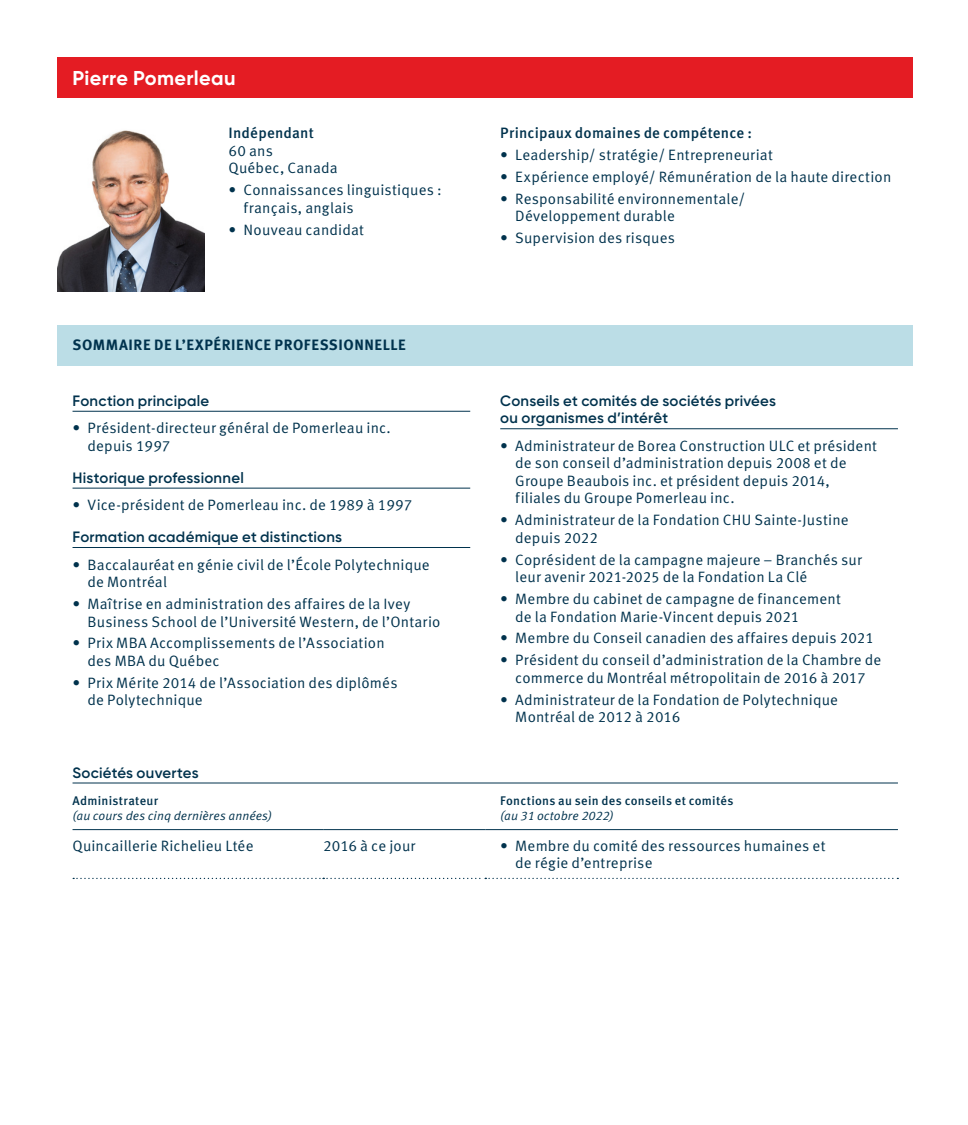
<style>
.page{position:relative;width:968px;height:1125px;background:#fff}
.page>*{position:absolute;margin:0;border:0;box-sizing:border-box;transform-origin:0 0}
.Header_6_pt{font:700 20px "Gilroy";letter-spacing:.015em;color:#fff}
.Texte-Table_6_pt{font:15px/17.5px "Meta Pro Norm";letter-spacing:.01em;color:#00324d}
.Texte-Table_6_pt_-_S{font:600 15px/17.5px "Gilroy";letter-spacing:.015em;color:#00324d}
.Texte-Table_6_pt-2{font:500 15px "Meta Pro";letter-spacing:.01em;color:#00324d}
.Header_6_pt-2{font:700 15px "Meta Pro";letter-spacing:.04em;color:#00324d}
.Texte-Table_6_pt_-_S-2{font:15px "Meta Pro Norm";letter-spacing:.01em;color:#00324d}
.Header_6_pt-3{font:500 12.5px "Meta Pro";letter-spacing:.02em;color:#00324d}
.Texte-Table_6_pt-3{font:12.5px "Meta Pro Norm Ita";letter-spacing:.005em;color:#00324d}
</style>
<div class="page">
<div style="left:58px;top:58px;width:854px;height:40px;background:#e41c23"></div>
<img style="left:58px;top:130px;width:146px;height:162px">
<div style="left:58px;top:325px;width:854px;height:40px;background:#bbdde6"></div>
<hr style="left:72px;top:411px;width:398px;height:1px;background:#00324d">
<hr style="left:72px;top:488px;width:398px;height:1px;background:#00324d">
<hr style="left:72px;top:547px;width:398px;height:1px;background:#00324d">
<hr style="left:500px;top:428px;width:398px;height:1px;background:#00324d">
<hr style="left:72px;top:783px;width:826px;height:1px;background:#00324d">
<hr style="left:72px;top:829px;width:251px;height:1px;background:#00324d">
<hr style="left:323px;top:829px;width:162px;height:1px;background:#00324d">
<hr style="left:485px;top:829px;width:413px;height:1px;background:#00324d">
<svg style="left:73px;top:878px;width:825px;height:1px"></svg>
<p class="Header_6_pt" style="left:72px;top:65px;width:165px">Pierre Pomerleau</p>
<p class="Texte-Table_6_pt-2" style="left:229px;top:121px;width:87px">Indépendant</p>
<p class="Texte-Table_6_pt_-_S-2" style="left:229px;top:139px;width:46px">60 ans</p>
<p class="Texte-Table_6_pt_-_S-2" style="left:229px;top:157px;width:111px">Québec, Canada</p>
<p class="Texte-Table_6_pt" style="left:244px;top:180px;width:199px;text-indent:-15px">• Connaissances linguistiques : français, anglais</p>
<p class="Texte-Table_6_pt" style="left:229px;top:220px;width:137px">• Nouveau candidat</p>
<p class="Header_6_pt-2" style="left:73px;top:334px;width:335px">SOMMAIRE DE L’EXPÉRIENCE PROFESSIONNELLE</p>
<p class="Texte-Table_6_pt_-_S" style="left:72px;top:392px;width:138px">Fonction principale</p>
<p class="Texte-Table_6_pt" style="left:88px;top:419px;width:305px;text-indent:-15px">• Président-directeur général de Pomerleau inc. depuis 1997</p>
<p class="Texte-Table_6_pt_-_S" style="left:72px;top:469px;width:173px">Historique professionnel</p>
<p class="Texte-Table_6_pt" style="left:72px;top:495px;width:341px">• Vice-président de Pomerleau inc. de 1989 à 1997</p>
<p class="Texte-Table_6_pt_-_S" style="left:72px;top:528px;width:271px">Formation académique et distinctions</p>
<p class="Texte-Table_6_pt" style="left:88px;top:555px;width:344px;text-indent:-15px">• Baccalauréat en génie civil de l’École Polytechnique de Montréal</p>
<p class="Texte-Table_6_pt" style="left:88px;top:594px;width:354px;text-indent:-15px">• Maîtrise en administration des affaires de la Ivey<br>Business School de l’Université Western, de l’Ontario</p>
<p class="Texte-Table_6_pt" style="left:88px;top:634px;width:299px;text-indent:-15px">• Prix MBA Accomplissements de l’Association des MBA du Québec</p>
<p class="Texte-Table_6_pt" style="left:88px;top:673px;width:311px;text-indent:-15px">• Prix Mérite 2014 de l’Association des diplômés de Polytechnique</p>
<p class="Texte-Table_6_pt_-_S" style="left:72px;top:764px;width:128px">Sociétés ouvertes</p>
<p class="Header_6_pt-3" style="left:72px;top:791px;width:87px">Administrateur</p>
<p class="Texte-Table_6_pt-3" style="left:72px;top:806px;width:201px">(au cours des cinq dernières années)</p>
<p class="Texte-Table_6_pt-2" style="left:500px;top:121px;width:253px">Principaux domaines de compétence :</p>
<p class="Texte-Table_6_pt" style="left:500px;top:145px;width:274px">• Leadership/ stratégie/ Entrepreneuriat</p>
<p class="Texte-Table_6_pt" style="left:500px;top:167px;width:392px">• Expérience employé/ Rémunération de la haute direction</p>
<p class="Texte-Table_6_pt" style="left:515px;top:189px;width:231px;text-indent:-15px">• Responsabilité environnementale/<br>Développement durable</p>
<p class="Texte-Table_6_pt" style="left:500px;top:228px;width:176px">• Supervision des risques</p>
<p class="Texte-Table_6_pt_-_S" style="left:500px;top:392px;width:277px">Conseils et comités de sociétés privées ou organismes d’intérêt</p>
<p class="Texte-Table_6_pt" style="left:515px;top:436px;width:363px;text-indent:-15px">• Administrateur de Borea Construction ULC et président de son conseil d’administration depuis 2008 et de Groupe Beaubois inc. et président depuis 2014, filiales du Groupe Pomerleau inc.</p>
<p class="Texte-Table_6_pt" style="left:515px;top:510px;width:335px;text-indent:-15px">• Administrateur de la Fondation CHU Sainte-Justine depuis 2022</p>
<p class="Texte-Table_6_pt" style="left:515px;top:550px;width:348px;text-indent:-15px">• Coprésident de la campagne majeure – Branchés sur leur avenir 2021-2025 de la Fondation La Clé</p>
<p class="Texte-Table_6_pt" style="left:515px;top:589px;width:327px;text-indent:-15px">• Membre du cabinet de campagne de financement de la Fondation Marie-Vincent depuis 2021</p>
<p class="Texte-Table_6_pt" style="left:500px;top:629px;width:375px">• Membre du Conseil canadien des affaires depuis 2021</p>
<p class="Texte-Table_6_pt" style="left:500px;top:650px;width:382px;text-align:center">• Président du conseil d’administration de la Chambre de commerce du Montréal métropolitain de 2016 à 2017</p>
<p class="Texte-Table_6_pt" style="left:515px;top:690px;width:324px;text-indent:-15px">• Administrateur de la Fondation de Polytechnique<br>Montréal de 2012 à 2016</p>
<p class="Header_6_pt-3" style="left:500px;top:791px;width:235px">Fonctions au sein des conseils et comités</p>
<p class="Texte-Table_6_pt-3" style="left:500px;top:806px;width:115px">(au 31 octobre 2022)</p>
<p class="Texte-Table_6_pt" style="left:72px;top:836px;width:182px">Quincaillerie Richelieu Ltée</p>
<p class="Texte-Table_6_pt" style="left:323px;top:836px;width:94px">2016 à ce jour</p>
<p class="Texte-Table_6_pt" style="left:515px;top:836px;width:312px;text-indent:-15px">• Membre du comité des ressources humaines et de régie d’entreprise</p>
</div>
